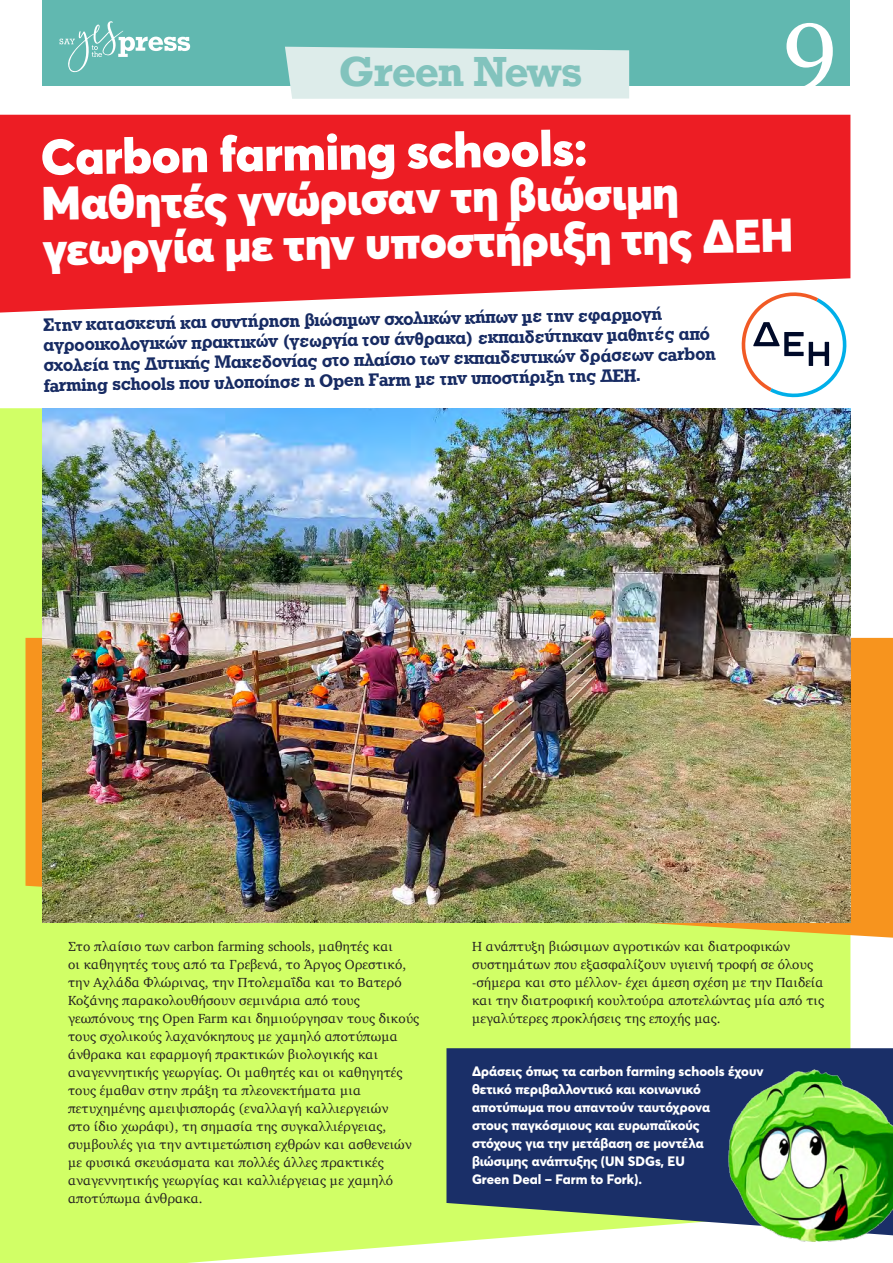
<style>
.page{position:relative;width:893px;height:1263px;background:#fff}
.page>*{position:absolute;margin:0;border:0;box-sizing:border-box;transform-origin:0 0}
.t1{font:97.5px "Georgia";color:#fff}
.t2{font:900 49.5px "Averta";color:#fff}
.t3{font:900 46.5px/45px "Averta";color:#fff}
.t4{font:700 39.6px "Rockwell";letter-spacing:-.035em;color:#82c3bd}
.t5{font:18.75px/20.2px "UB Rockwell Bold";color:#172b63}
.t6{font:13.5px/18px "Charter";color:#231f20}
.t7{font:800 13.5px/18px "Averta";color:#fff}
</style>
<div class="page">
<div style="left:0;top:408px;width:850px;height:855px;background:#d1ff66"></div>
<svg style="left:26px;top:638px;width:867px;height:300px;background:#e6bd3b"></svg>
<svg style="left:446px;top:1048px;width:447px;height:187px;background:#2f466b"></svg>
<div style="left:43px;top:0;width:807px;height:85px;background:#61b8b0"></div>
<svg style="left:60px;top:21px;width:130px;height:51px"></svg>
<svg style="left:0;top:115px;width:850px;height:198px;background:#ee2c33"></svg>
<div style="left:285px;top:47px;width:344px;height:52px;background:#ddecea"></div>
<img style="left:43px;top:408px;width:807px;height:515px">
<img style="left:729px;top:1070px;width:164px;height:172px">
<svg style="left:734px;top:285px;width:116px;height:113px"></svg>
<h3 class="t4" style="left:338px;top:46px;width:245px">Green News</h3>
<h1 class="t1" style="left:782px;top:-29px;width:57px">9</h1>
<h2 class="t2" style="left:40px;top:125px;width:548px;rotate:-1deg">Carbon farming schools:</h2>
<h3 class="t3" style="left:41px;top:180px;width:753px;rotate:-1deg">Μαθητές γνώρισαν τη βιώσιμη γεωργία με την υποστήριξη της ΔΕΗ</h3>
<p class="t5" style="left:43px;top:314px;width:673px;rotate:-1deg">Στην κατασκευή και συντήρηση βιώσιμων σχολικών κήπων με την εφαρμογή αγροοικολογικών πρακτικών (γεωργία του άνθρακα) εκπαιδεύτηκαν μαθητές από σχολεία της Δυτικής Μακεδονίας στο πλαίσιο των εκπαιδευτικών δράσεων carbon farming schools που υλοποίησε η Open Farm με την υποστήριξη της ΔΕΗ.</p>
<p class="t6" style="left:68px;top:937px;width:353px">Στο πλαίσιο των carbon farming schools, μαθητές και<br>οι καθηγητές τους από τα Γρεβενά, το Άργος Ορεστικό, την Αχλάδα Φλώρινας, την Πτολεμαΐδα και το Βατερό Κοζάνης παρακολουθήσουν σεμινάρια από τους γεωπόνους της Open Farm και δημιούργησαν τους δικούς τους σχολικούς λαχανόκηπους με χαμηλό αποτύπωμα άνθρακα και εφαρμογή πρακτικών βιολογικής και αναγεννητικής γεωργίας. Οι μαθητές και οι καθηγητές τους έμαθαν στην πράξη τα πλεονεκτήματα μια πετυχημένης αμειψισποράς (εναλλαγή καλλιεργειών<br>στο ίδιο χωράφι), τη σημασία της συγκαλλιέργειας, συμβουλές για την αντιμετώπιση εχθρών και ασθενειών με φυσικά σκευάσματα και πολλές άλλες πρακτικές αναγεννητικής γεωργίας και καλλιέργειας με χαμηλό αποτύπωμα άνθρακα.</p>
<p class="t6" style="left:472px;top:937px;width:354px">Η ανάπτυξη βιώσιμων αγροτικών και διατροφικών συστημάτων που εξασφαλίζουν υγιεινή τροφή σε όλους -σήμερα και στο μέλλον- έχει άμεση σχέση με την Παιδεία και την διατροφική κουλτούρα αποτελώντας μία από τις μεγαλύτερες προκλήσεις της εποχής μας.</p>
<p class="t7" style="left:472px;top:1062px;width:293px">Δράσεις όπως τα carbon farming schools έχουν θετικό περιβαλλοντικό και κοινωνικό αποτύπωμα που απαντούν ταυτόχρονα<br>στους παγκόσμιους και ευρωπαϊκούς<br>στόχους για την μετάβαση σε μοντέλα<br>βιώσιμης ανάπτυξης (UN SDGs, EU<br>Green Deal – Farm to Fork).</p>
</div>
